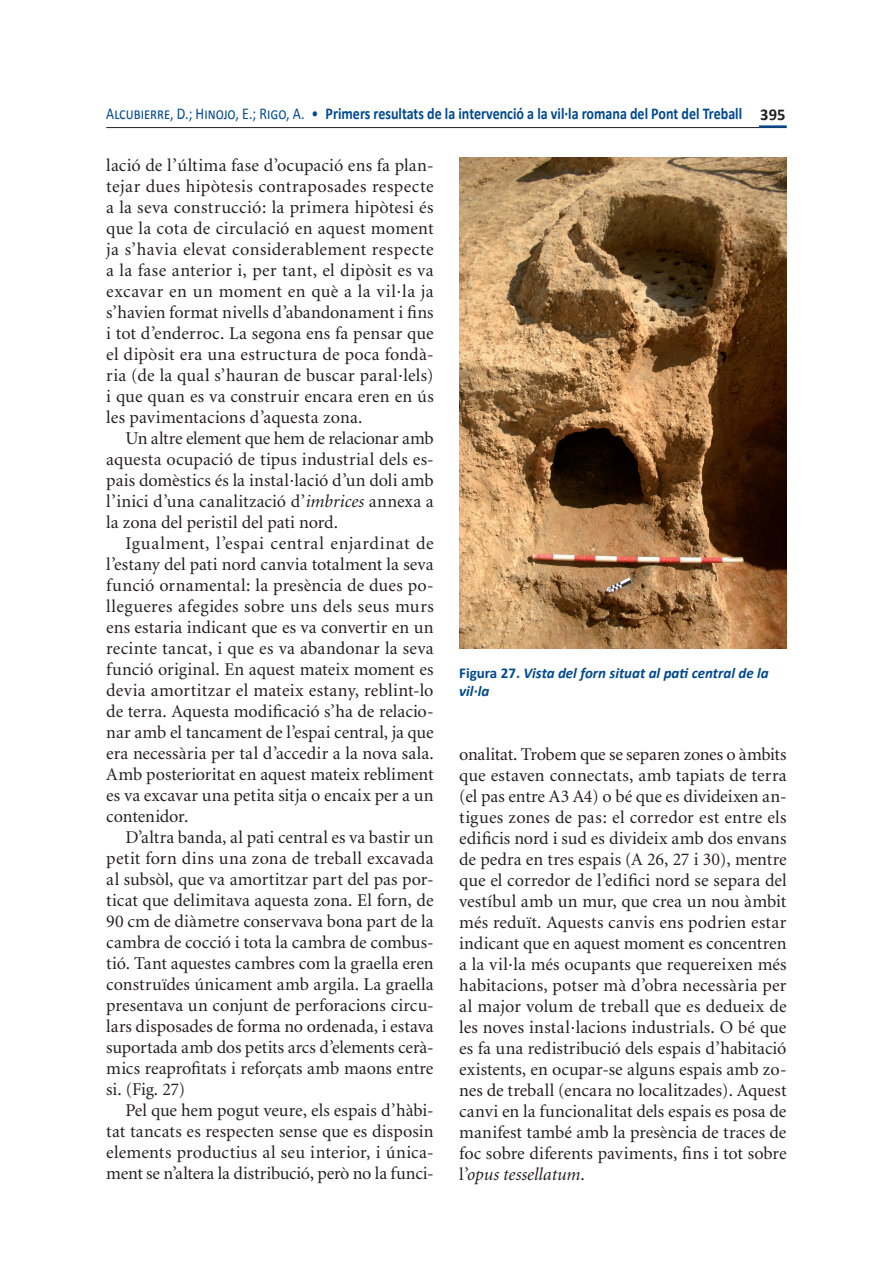
<style>
.page{position:relative;width:893px;height:1263px;background:#fff}
.page>*{position:absolute;margin:0;border:0;box-sizing:border-box;transform-origin:0 0}
.t1{font:18px/21px "Minion";color:#231f20;text-align:justify}
.t2{font:700 16.5px "Calibri";color:#014990;scale:.85 1}
.t3{font:italic 700 15px/18px "Calibri";color:#014990}
.s1{font-weight:400}
.s2{color:#231f20}
.s3{font-style:italic}
.s4{font-style:normal}
</style>
<div class="page">
<hr style="left:106px;top:127px;width:681px;height:1px;background:#231f20">
<hr style="left:759px;top:125px;width:28px;height:3px;background:#014990">
<img style="left:459px;top:157px;width:328px;height:491px">
<p class="t2" style="left:106px;top:103px;width:800px"><span class="s1">Alcubierre, D.; Hinojo, E.; Rigo, A. •</span> Primers resultats de la intervenció a la vil·la romana del Pont del Treball <span class="s2">395</span></p>
<p class="t1" style="left:106px;top:155px;width:329px">lació de l’última fase d’ocupació ens fa plan&shy;tejar dues hipòtesis contraposades respecte a la seva construcció: la primera hipòtesi és que la cota de circulació en aquest moment ja s’havia elevat considerablement respecte a la fase anterior i, per tant, el dipòsit es va excavar en un moment en què a la vil·la ja s’havien format nivells d’abandonament i fins i tot d’enderroc. La segona ens fa pensar que el dipòsit era una estructura de poca fondà&shy;ria (de la qual s’hauran de buscar paral·lels) i que quan es va construir encara eren en ús les pavimentacions d’aquesta zona.</p>
<p class="t1" style="left:106px;top:428px;width:329px;text-indent:19px">Un altre element que hem de relacionar amb aquesta ocupació de tipus industrial dels es&shy;pais domèstics és la instal·lació d’un doli amb l’inici d’una canalització d’<span class="s3">imbrices</span> annexa a la zona del peristil del pati nord.</p>
<p class="t1" style="left:106px;top:533px;width:329px;text-indent:19px">Igualment, l’espai central enjardinat de l’estany del pati nord canvia totalment la seva funció ornamental: la presència de dues po&shy;llegueres afegides sobre uns dels seus murs ens estaria indicant que es va convertir en un recinte tancat, i que es va abandonar la seva funció original. En aquest mateix moment es devia amortitzar el mateix estany, reblint-lo de terra. Aquesta modificació s’ha de relacio&shy;nar amb el tancament de l’espai central, ja que era necessària per tal d’accedir a la nova sala.<br>Amb posterioritat en aquest mateix rebliment es va excavar una petita sitja o encaix per a un contenidor.</p>
<p class="t1" style="left:106px;top:827px;width:329px;text-indent:19px">D’altra banda, al pati central es va bastir un petit forn dins una zona de treball excavada al subsòl, que va amortitzar part del pas por&shy;ticat que delimitava aquesta zona. El forn, de 90 cm de diàmetre conservava bona part de la cambra de cocció i tota la cambra de combus&shy;tió. Tant aquestes cambres com la graella eren construïdes únicament amb argila. La graella presentava un conjunt de perforacions circu&shy;lars disposades de forma no ordenada, i estava suportada amb dos petits arcs d’elements cerà&shy;mics reaprofitats i reforçats amb maons entre si. (Fig. 27)</p>
<p class="t1" style="left:106px;top:1101px;width:329px;text-indent:19px">Pel que hem pogut veure, els espais d’hàbi&shy;tat tancats es respecten sense que es disposin elements productius al seu interior, i única&shy;ment se n’altera la distribució, però no la funci-</p>
<p class="t3" style="left:459px;top:664px;width:311px"><span class="s4">Figura 27.</span> Vista del forn situat al pati central de la vil·la</p>
<p class="t1" style="left:459px;top:744px;width:329px">onalitat. Trobem que se separen zones o àmbits que estaven connectats, amb tapiats de terra (el pas entre A3 A4) o bé que es divideixen an&shy;tigues zones de pas: el corredor est entre els edificis nord i sud es divideix amb dos envans de pedra en tres espais (A 26, 27 i 30), mentre que el corredor de l’edifici nord se separa del vestíbul amb un mur, que crea un nou àmbit més reduït. Aquests canvis ens podrien estar indicant que en aquest moment es concentren a la vil·la més ocupants que requereixen més habitacions, potser mà d’obra necessària per al major volum de treball que es dedueix de les noves instal·lacions industrials. O bé que es fa una redistribució dels espais d’habitació existents, en ocupar-se alguns espais amb zo&shy;nes de treball (encara no localitzades). Aquest canvi en la funcionalitat dels espais es posa de manifest també amb la presència de traces de foc sobre diferents paviments, fins i tot sobre l’<span class="s3">opus tessellatum</span>.</p>
</div>
